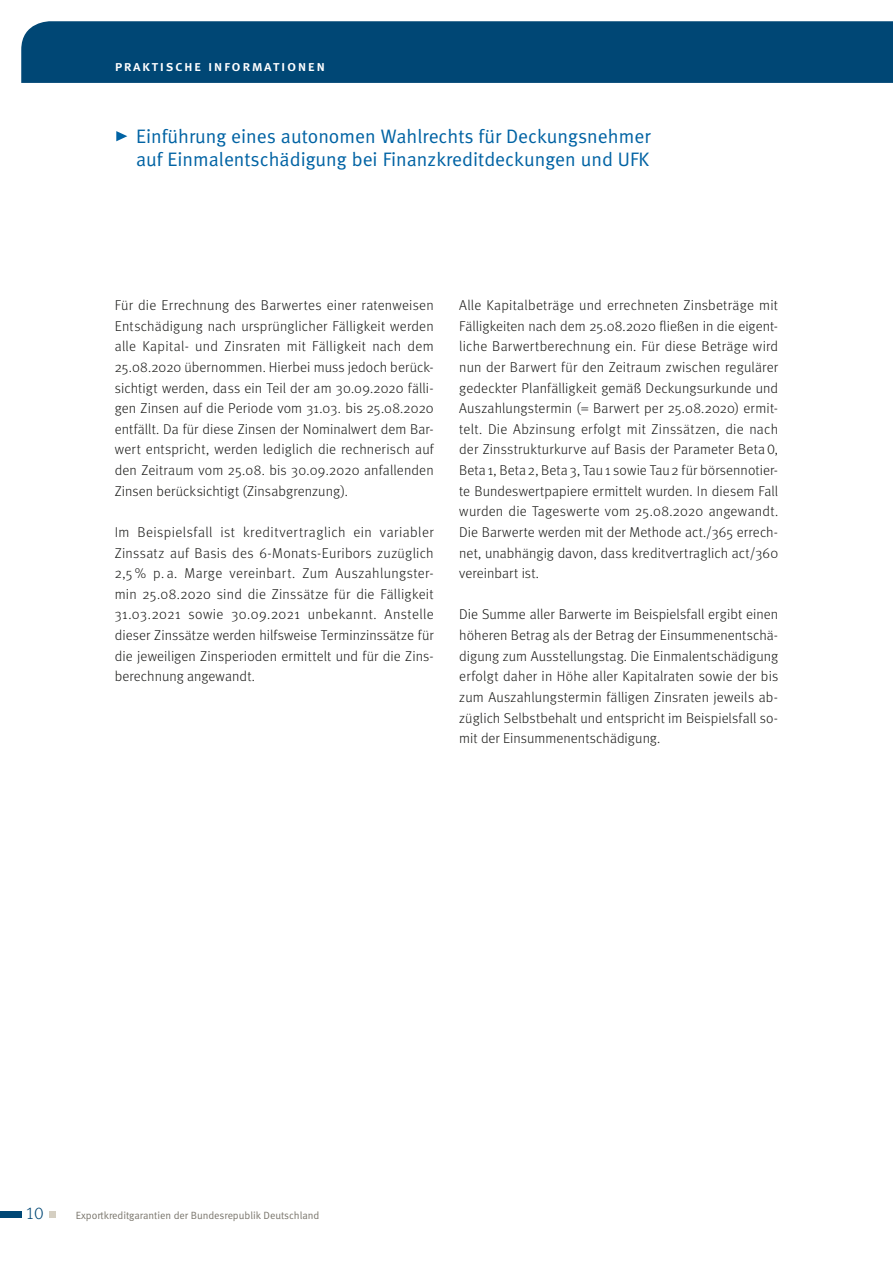
<style>
.page{position:relative;width:893px;height:1263px;background:#fff}
.page>*{position:absolute;margin:0;border:0;box-sizing:border-box;transform-origin:0 0}
._2017_INNEN_Titel{font:19.5px/23.4px "Meta Normal";color:#0063a4}
.t1{font:17.25px "Meta Light LF";color:#004775}
._2017_INNEN_Kategori{font:14.7px "Meta Medium Caps";letter-spacing:.1em;color:#fff}
.Merkbl_Fließtext-201{font:300 14.25px/20.7px "Meta";letter-spacing:.005em;color:#1a1a18;text-align:justify}
.t2{font:10.5px "Meta Normal";letter-spacing:-.005em;color:#7a766d}
.s1{font-family:"Meta Light LF";font-weight:400}
</style>
<div class="page">
<div style="left:0;top:1211px;width:21px;height:7px;background:#004775"></div>
<div style="left:49px;top:1211px;width:7px;height:7px;background:#d5cfc2"></div>
<div style="left:21px;top:21px;width:872px;height:62px;background:#004775"></div>
<svg style="left:116px;top:131px;width:11px;height:10px"></svg>
<p class="_2017_INNEN_Kategori" style="left:115px;top:57px;width:212px">praktische informationen</p>
<p class="_2017_INNEN_Titel" style="left:136px;top:124px;width:516px">Einführung eines autonomen Wahlrechts für Deckungsnehmer auf Einmalentschädigung bei Finanzkreditdeckungen und UFK</p>
<p class="Merkbl_Fließtext-201" style="left:115px;top:295px;width:320px">Für die Errechnung des Barwertes einer ratenweisen Entschädigung nach ursprünglicher Fälligkeit werden alle Kapital- und Zinsraten mit Fälligkeit nach dem 25.08.2020 übernommen. Hierbei muss jedoch berück&shy;sichtigt werden, dass ein Teil der am 30.09.2020 fälli&shy;gen Zinsen auf die Periode vom 31.03. bis 25.08.2020 entfällt. Da für diese Zinsen der Nominalwert dem Bar&shy;wert entspricht, werden lediglich die rechnerisch auf den Zeitraum vom 25.08. bis 30.09.2020 anfallenden Zinsen berücksichtigt (Zinsabgrenzung).</p>
<p class="Merkbl_Fließtext-201" style="left:115px;top:521px;width:320px">Im Beispielsfall ist kreditvertraglich ein variabler Zinssatz auf Basis des 6-Monats-Euribors zuzüglich 2,5 % p. a. Marge vereinbart. Zum Auszahlungster&shy;min 25.08.2020 sind die Zinssätze für die Fälligkeit 31.03.2021 sowie 30.09.2021 unbekannt. Anstelle dieser Zinssätze werden hilfsweise Terminzinssätze für die jeweiligen Zinsperioden ermittelt und für die Zins&shy;berechnung angewandt.</p>
<p class="Merkbl_Fließtext-201" style="left:459px;top:295px;width:320px">Alle Kapitalbeträge und errechneten Zinsbeträge mit Fälligkeiten nach dem 25.08.2020 fließen in die eigent&shy;liche Barwertberechnung ein. Für diese Beträge wird nun der Barwert für den Zeitraum zwischen regulärer gedeckter Planfälligkeit gemäß Deckungsurkunde und Auszahlungstermin (= Barwert per 25.08.2020) ermit&shy;telt. Die Abzinsung erfolgt mit Zinssätzen, die nach der Zinsstrukturkurve auf Basis der Parameter <span class="s1">Beta0</span>, Beta 1, Beta2, Beta 3, Tau1 sowie Tau2 für börsennotier&shy;te Bundeswertpapiere ermittelt wurden. In diesem Fall wurden die Tageswerte vom 25.08.2020 angewandt.<br>Die Barwerte werden mit der Methode act./365 errech&shy;net, unabhängig davon, dass kreditvertraglich act/360 vereinbart ist.</p>
<p class="Merkbl_Fließtext-201" style="left:459px;top:604px;width:320px">Die Summe aller Barwerte im Beispielsfall ergibt einen höheren Betrag als der Betrag der Einsummenentschä&shy;digung zum Ausstellungstag. Die Einmalentschädigung erfolgt daher in Höhe aller Kapitalraten sowie der bis zum Auszahlungstermin fälligen Zinsraten jeweils ab&shy;züglich Selbstbehalt und entspricht im Beispielsfall so&shy;mit der Einsummenentschädigung.</p>
<p class="t1" style="left:26px;top:1203px;width:19px">10</p>
<p class="t2" style="left:76px;top:1209px;width:245px">Exportkreditgarantien der Bundesrepublik Deutschland</p>
</div>
